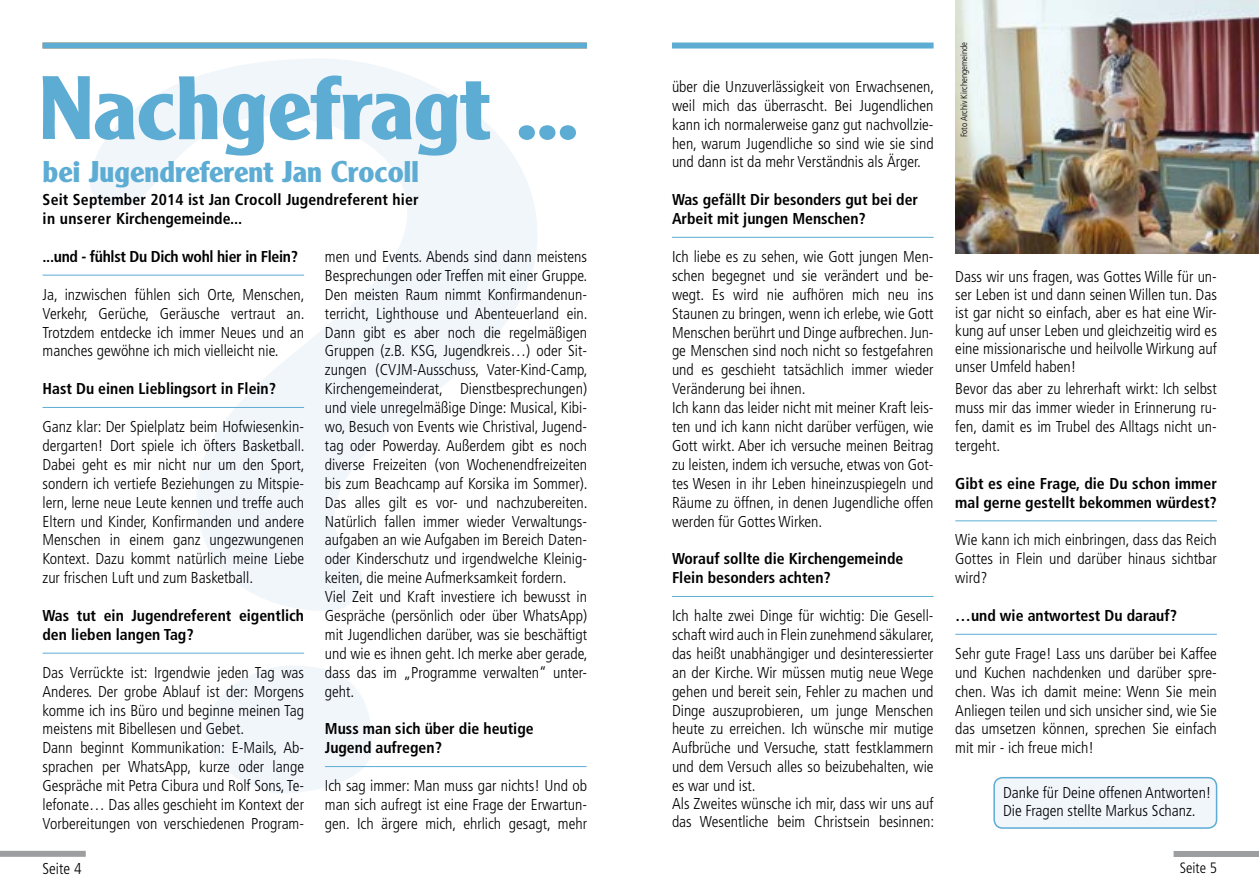
<style>
.page{position:relative;width:1259px;height:893px;background:#fff}
.page>*{position:absolute;margin:0;border:0;box-sizing:border-box;transform-origin:0 0}
.t1{font:800 90px "Clearface Gothic BQ";letter-spacing:.02em;color:#5dacd4}
.t2{font:800 30px "Clearface Gothic BQ";letter-spacing:.02em;color:#5dacd4}
.t3{font:300 condensed 15.75px/18.9px "Frutiger";color:#000;text-align:justify}
.t4{font:700 condensed 15.75px/18.9px "Frutiger";color:#000}
.t5{font:700 condensed 15.75px "Frutiger";letter-spacing:-.02em;color:#000}
.t6{font:300 condensed 15px "Frutiger";color:#000}
.t7{font:300 condensed 9px "Frutiger";color:#000}
</style>
<div class="page">
<svg style="left:90px;top:59px;width:447px;height:734px"></svg>
<div style="left:672px;top:43px;width:261px;height:6px;background:#5dacd4"></div>
<hr style="left:43px;top:275px;width:261px;height:1px;background:#5dacd4">
<hr style="left:43px;top:407px;width:261px;height:1px;background:#5dacd4">
<hr style="left:43px;top:653px;width:261px;height:1px;background:#5dacd4">
<hr style="left:325px;top:766px;width:261px;height:1px;background:#5dacd4">
<hr style="left:672px;top:237px;width:261px;height:1px;background:#5dacd4">
<hr style="left:672px;top:596px;width:261px;height:1px;background:#5dacd4">
<hr style="left:955px;top:520px;width:261px;height:1px;background:#5dacd4">
<hr style="left:955px;top:634px;width:261px;height:1px;background:#5dacd4">
<div style="left:994px;top:778px;width:222px;height:50px;background:#f1f6fb;border-radius:9px"></div>
<div style="left:993px;top:777px;width:224px;height:52px;border:2px solid #5dacd4;border-radius:9px"></div>
<img style="left:955px;top:0;width:304px;height:253px">
<div style="left:43px;top:43px;width:544px;height:6px;background:#5dacd4"></div>
<div style="left:0;top:851px;width:86px;height:6px;background:#9c9e9f"></div>
<div style="left:1173px;top:851px;width:86px;height:6px;background:#9c9e9f"></div>
<h1 class="t1" style="left:39px;top:57px;width:538px">Nachgefragt ...</h1>
<h2 class="t2" style="left:43px;top:155px;width:377px">bei Jugendreferent Jan Crocoll</h2>
<p class="t4" style="left:43px;top:190px;width:377px">Seit September 2014 ist Jan Crocoll Jugendreferent hier in unserer Kirchengemeinde...</p>
<p class="t5" style="left:43px;top:247px;width:257px">...und - fühlst Du Dich wohl hier in Flein?</p>
<p class="t3" style="left:43px;top:285px;width:264px">Ja, inzwischen fühlen sich Orte, Menschen, Verkehr, Gerüche, Geräusche vertraut an.<br>Trotzdem entdecke ich immer Neues und an manches gewöhne ich mich vielleicht nie.</p>
<p class="t4" style="left:43px;top:379px;width:235px">Hast Du einen Lieblingsort in Flein?</p>
<p class="t3" style="left:43px;top:417px;width:264px">Ganz klar: Der Spielplatz beim Hofwiesenkin&shy;dergarten! Dort spiele ich öfters Basketball.<br>Dabei geht es mir nicht nur um den Sport, sondern ich vertiefe Beziehungen zu Mitspie&shy;lern, lerne neue Leute kennen und treffe auch Eltern und Kinder, Konfirmanden und andere Menschen in einem ganz ungezwungenen Kontext. Dazu kommt natürlich meine Liebe zur frischen Luft und zum Basketball.</p>
<p class="t4" style="left:43px;top:606px;width:263px">Was tut ein Jugendreferent eigentlich den lieben langen Tag?</p>
<p class="t3" style="left:43px;top:663px;width:263px;text-align:left">Das Verrückte ist: Irgendwie jeden Tag was Anderes. Der grobe Ablauf ist der: Morgens komme ich ins Büro und beginne meinen Tag meistens mit Bibellesen und Gebet.<br>Dann beginnt Kommunikation: E-Mails, Ab&shy;sprachen per WhatsApp, kurze oder lange Gespräche mit Petra Cibura und Rolf Sons, Te&shy;lefonate… Das alles geschieht im Kontext der Vorbereitungen von verschiedenen Program-</p>
<p class="t3" style="left:325px;top:247px;width:264px;text-align:left">men und Events. Abends sind dann meistens Besprechungen oder Treffen mit einer Gruppe.<br>Den meisten Raum nimmt Konfirmandenun&shy;terricht, Lighthouse und Abenteuerland ein.<br>Dann gibt es aber noch die regelmäßigen Gruppen (z.B. KSG, Jugendkreis…) oder Sit&shy;zungen (CVJM-Ausschuss, Vater-Kind-Camp, Kirchengemeinderat, Dienstbesprechungen) und viele unregelmäßige Dinge: Musical, Kibi&shy;wo, Besuch von Events wie Christival, Jugend&shy;tag oder Powerday. Außerdem gibt es noch diverse Freizeiten (von Wochenendfreizeiten bis zum Beachcamp auf Korsika im Sommer).<br>Das alles gilt es vor- und nachzubereiten.<br>Natürlich fallen immer wieder Verwaltungs&shy;aufgaben an wie Aufgaben im Bereich Daten&shy;oder Kinderschutz und irgendwelche Kleinig&shy;keiten, die meine Aufmerksamkeit fordern.<br>Viel Zeit und Kraft investiere ich bewusst in Gespräche (persönlich oder über WhatsApp) mit Jugendlichen darüber, was sie beschäftigt und wie es ihnen geht. Ich merke aber gerade, dass das im „Programme verwalten“ unter&shy;geht.</p>
<p class="t4" style="left:325px;top:720px;width:210px">Muss man sich über die heutige<br>Jugend aufregen?</p>
<p class="t3" style="left:325px;top:776px;width:264px">Ich sag immer: Man muss gar nichts! Und ob man sich aufregt ist eine Frage der Erwartun&shy;gen. Ich ärgere mich, ehrlich gesagt, mehr</p>
<p class="t3" style="left:672px;top:77px;width:264px">über die Unzuverlässigkeit von Erwachsenen, weil mich das überrascht. Bei Jugendlichen kann ich normalerweise ganz gut nachvollzie&shy;hen, warum Jugendliche so sind wie sie sind und dann ist da mehr Verständnis als Ärger.</p>
<p class="t4" style="left:672px;top:190px;width:248px">Was gefällt Dir besonders gut bei der<br>Arbeit mit jungen Menschen?</p>
<p class="t3" style="left:672px;top:247px;width:263px;text-align:left">Ich liebe es zu sehen, wie Gott jungen Men&shy;schen begegnet und sie verändert und be&shy;wegt. Es wird nie aufhören mich neu ins Staunen zu bringen, wenn ich erlebe, wie Gott Menschen berührt und Dinge aufbrechen. Jun&shy;ge Menschen sind noch nicht so festgefahren und es geschieht tatsächlich immer wieder Veränderung bei ihnen.<br>Ich kann das leider nicht mit meiner Kraft leis&shy;ten und ich kann nicht darüber verfügen, wie Gott wirkt. Aber ich versuche meinen Beitrag zu leisten, indem ich versuche, etwas von Got&shy;tes Wesen in ihr Leben hineinzuspiegeln und Räume zu öffnen, in denen Jugendliche offen werden für Gottes Wirken.</p>
<p class="t4" style="left:672px;top:549px;width:233px">Worauf sollte die Kirchengemeinde<br>Flein besonders achten?</p>
<p class="t3" style="left:672px;top:606px;width:264px;text-align:left">Ich halte zwei Dinge für wichtig: Die Gesell&shy;schaft wird auch in Flein zunehmend säkularer, das heißt unabhängiger und desinteressierter an der Kirche. Wir müssen mutig neue Wege gehen und bereit sein, Fehler zu machen und Dinge auszuprobieren, um junge Menschen heute zu erreichen. Ich wünsche mir mutige Aufbrüche und Versuche, statt festklammern und dem Versuch alles so beizubehalten, wie es war und ist.<br>Als Zweites wünsche ich mir, dass wir uns auf das Wesentliche beim Christsein besinnen:</p>
<p class="t7" style="left:959px;top:137px;width:96px;rotate:-90deg">Foto Archiv Kirchengemeinde</p>
<p class="t3" style="left:955px;top:267px;width:263px;line-height:18px">Dass wir uns fragen, was Gottes Wille für un&shy;ser Leben ist und dann seinen Willen tun. Das ist gar nicht so einfach, aber es hat eine Wir&shy;kung auf unser Leben und gleichzeitig wird es eine missionarische und heilvolle Wirkung auf unser Umfeld haben!</p>
<p class="t3" style="left:955px;top:380px;width:263px">Bevor das aber zu lehrerhaft wirkt: Ich selbst muss mir das immer wieder in Erinnerung ru&shy;fen, damit es im Trubel des Alltags nicht un&shy;tergeht.</p>
<p class="t4" style="left:955px;top:474px;width:263px">Gibt es eine Frage, die Du schon immer mal gerne gestellt bekommen würdest?</p>
<p class="t3" style="left:955px;top:531px;width:263px">Wie kann ich mich einbringen, dass das Reich Gottes in Flein und darüber hinaus sichtbar wird?</p>
<p class="t4" style="left:955px;top:606px;width:223px">…und wie antwortest Du darauf?</p>
<p class="t3" style="left:955px;top:644px;width:263px">Sehr gute Frage! Lass uns darüber bei Kaffee und Kuchen nachdenken und darüber spre&shy;chen. Was ich damit meine: Wenn Sie mein Anliegen teilen und sich unsicher sind, wie Sie das umsetzen können, sprechen Sie einfach mit mir - ich freue mich!</p>
<p class="t3" style="left:1003px;top:784px;width:210px;line-height:18px">Danke für Deine offenen Antworten!<br>Die Fragen stellte Markus Schanz.</p>
<p class="t3" style="left:43px;top:859px;width:41px">Seite 4</p>
<p class="t6" style="left:1179px;top:860px;width:39px">Seite 5</p>
</div>
